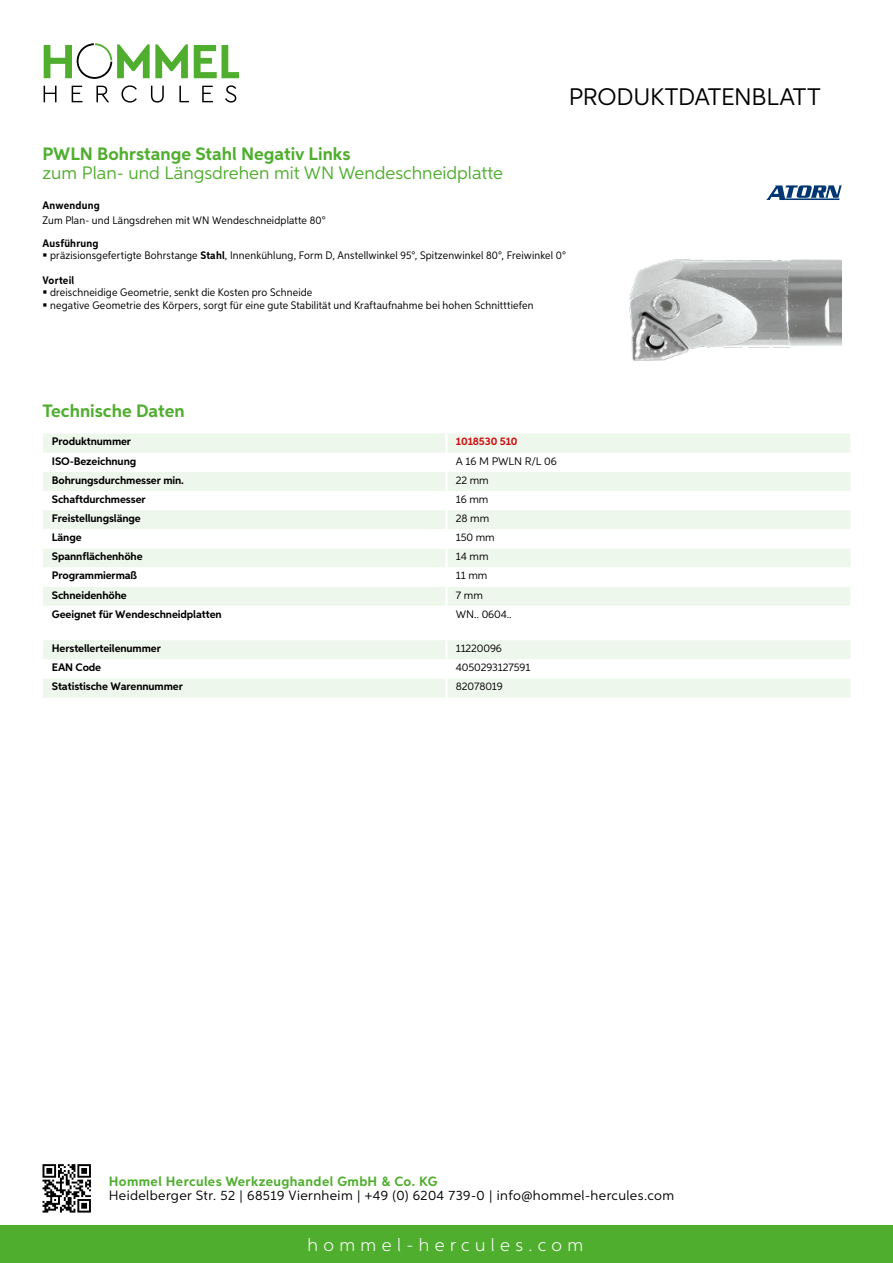
<style>
.page{position:relative;width:893px;height:1263px;background:#fff}
.page>*{position:absolute;margin:0;border:0;box-sizing:border-box;transform-origin:0 0}
.t1{font:24px "Aspira";letter-spacing:-.01em;color:#000}
.t2{font:700 18px "Aspira";color:#50ae2f}
.t3{font:18px "Aspira";color:#50ae2f}
.t4{font:300 18px "Aspira";letter-spacing:.3em;color:#fff}
.t5{font:13.5px "Aspira";letter-spacing:.03em;color:#000}
.t6{font:700 13.5px "Aspira";letter-spacing:.03em;color:#50ae2f}
.t7{font:10.95px/12.8px "Aspira Nar";letter-spacing:.015em;color:#000}
.t8{font:700 10.95px "Aspira";letter-spacing:-.01em;color:#000}
.t9{font:10.95px "Aspira";letter-spacing:-.01em;color:#000}
.t10{font:700 10.95px "Aspira Nar";letter-spacing:.02em;color:#000}
.t11{font:700 10.95px "Aspira";letter-spacing:-.01em;color:#cd1013}
.s1{font-weight:700}
</style>
<div class="page">
<div style="left:0;top:1226px;width:893px;height:37px;background:#50ae2f"></div>
<svg style="left:43px;top:1164px;width:48px;height:48px"></svg>
<svg style="left:194px;top:45px;width:45px;height:33px"></svg>
<svg style="left:44px;top:43px;width:144px;height:36px"></svg>
<svg style="left:44px;top:86px;width:13px;height:16px"></svg>
<svg style="left:72px;top:86px;width:10px;height:16px"></svg>
<svg style="left:96px;top:86px;width:13px;height:16px"></svg>
<svg style="left:121px;top:85px;width:16px;height:18px"></svg>
<svg style="left:151px;top:86px;width:13px;height:17px"></svg>
<svg style="left:179px;top:86px;width:10px;height:16px"></svg>
<svg style="left:202px;top:86px;width:11px;height:16px"></svg>
<svg style="left:225px;top:85px;width:11px;height:18px"></svg>
<div style="left:43px;top:434px;width:807px;height:18px;background:#eef7eb"></div>
<svg style="left:43px;top:472px;width:807px;height:134px;fill:#eef7eb"></svg>
<hr style="left:445px;top:433px;width:3px;height:20px;background:#fff">
<hr style="left:445px;top:472px;width:3px;height:19px;background:#fff">
<hr style="left:445px;top:491px;width:3px;height:19px;background:#fff">
<hr style="left:445px;top:510px;width:3px;height:19px;background:#fff">
<hr style="left:445px;top:529px;width:3px;height:19px;background:#fff">
<hr style="left:445px;top:548px;width:3px;height:19px;background:#fff">
<hr style="left:445px;top:567px;width:3px;height:20px;background:#fff">
<hr style="left:445px;top:587px;width:3px;height:19px;background:#fff">
<svg style="left:43px;top:640px;width:807px;height:58px"></svg>
<hr style="left:445px;top:678px;width:3px;height:20px;background:#fff">
<img style="left:629px;top:259px;width:213px;height:102px">
<svg style="left:766px;top:185px;width:76px;height:15px"></svg>
<h1 class="t1" style="left:569px;top:82px;width:253px">Produktdatenblatt</h1>
<h2 class="t2" style="left:43px;top:142px;width:309px">PWLN Bohrstange Stahl Negativ Links</h2>
<h2 class="t3" style="left:43px;top:162px;width:462px">zum Plan- und Längsdrehen mit WN Wendeschneidplatte</h2>
<p class="t10" style="left:43px;top:199px;width:59px">Anwendung</p>
<p class="t7" style="left:43px;top:214px;width:285px">Zum Plan- und Längsdrehen mit WN Wendeschneidplatte 80°</p>
<p class="t7" style="left:50px;top:236px;width:517px;text-indent:-8px"><span class="s1">Ausführung<br></span>präzisionsgefertigte Bohrstange <span class="s1">Stahl</span>, Innenkühlung, Form D, Anstellwinkel 95°, Spitzenwinkel 80°, Freiwinkel 0°</p>
<p class="t10" style="left:43px;top:273px;width:33px">Vorteil</p>
<p class="t7" style="left:50px;top:286px;width:485px">dreischneidige Geometrie, senkt die Kosten pro Schneide<br>negative Geometrie des Körpers, sorgt für eine gute Stabilität und Kraftaufnahme bei hohen Schnitttiefen</p>
<h2 class="t2" style="left:43px;top:399px;width:144px">Technische Daten</h2>
<p class="t8" style="left:52px;top:435px;width:81px">Produktnummer</p>
<p class="t11" style="left:456px;top:435px;width:63px">1018530 510</p>
<p class="t8" style="left:52px;top:454px;width:86px">ISO-Bezeichnung</p>
<p class="t9" style="left:456px;top:454px;width:102px">A 16 M PWLN R/L 06</p>
<p class="t8" style="left:52px;top:473px;width:134px">Bohrungsdurchmesser min.</p>
<p class="t9" style="left:456px;top:473px;width:34px">22 mm</p>
<p class="t8" style="left:52px;top:492px;width:95px">Schaftdurchmesser</p>
<p class="t9" style="left:456px;top:492px;width:34px">16 mm</p>
<p class="t8" style="left:52px;top:511px;width:90px">Freistellungslänge</p>
<p class="t9" style="left:456px;top:512px;width:35px">28 mm</p>
<p class="t8" style="left:52px;top:531px;width:31px">Länge</p>
<p class="t9" style="left:456px;top:531px;width:40px">150 mm</p>
<p class="t8" style="left:52px;top:550px;width:92px">Spannflächenhöhe</p>
<p class="t9" style="left:456px;top:550px;width:34px">14 mm</p>
<p class="t8" style="left:52px;top:569px;width:87px">Programmiermaß</p>
<p class="t9" style="left:456px;top:569px;width:33px">11 mm</p>
<p class="t8" style="left:52px;top:588px;width:76px">Schneidenhöhe</p>
<p class="t9" style="left:456px;top:588px;width:29px">7 mm</p>
<p class="t8" style="left:52px;top:607px;width:171px">Geeignet für Wendeschneidplatten</p>
<p class="t9" style="left:456px;top:607px;width:57px">WN .. 0604..</p>
<p class="t8" style="left:52px;top:642px;width:111px">Herstellerteilenummer</p>
<p class="t9" style="left:456px;top:642px;width:48px">11220096</p>
<p class="t8" style="left:52px;top:661px;width:51px">EAN Code</p>
<p class="t9" style="left:456px;top:661px;width:76px">4050293127591</p>
<p class="t8" style="left:52px;top:680px;width:132px">Statistische Warennummer</p>
<p class="t9" style="left:456px;top:680px;width:48px">82078019</p>
<p class="t6" style="left:109px;top:1172px;width:330px">Hommel Hercules Werkzeughandel GmbH &amp; Co. KG</p>
<p class="t5" style="left:109px;top:1187px;width:567px">Heidelberger Str. 52 | 68519 Viernheim | +49 (0) 6204 739-0 | info@hommel-hercules.com</p>
<h2 class="t4" style="left:307px;top:1234px;width:277px">hommel-hercules.com</h2>
</div>
